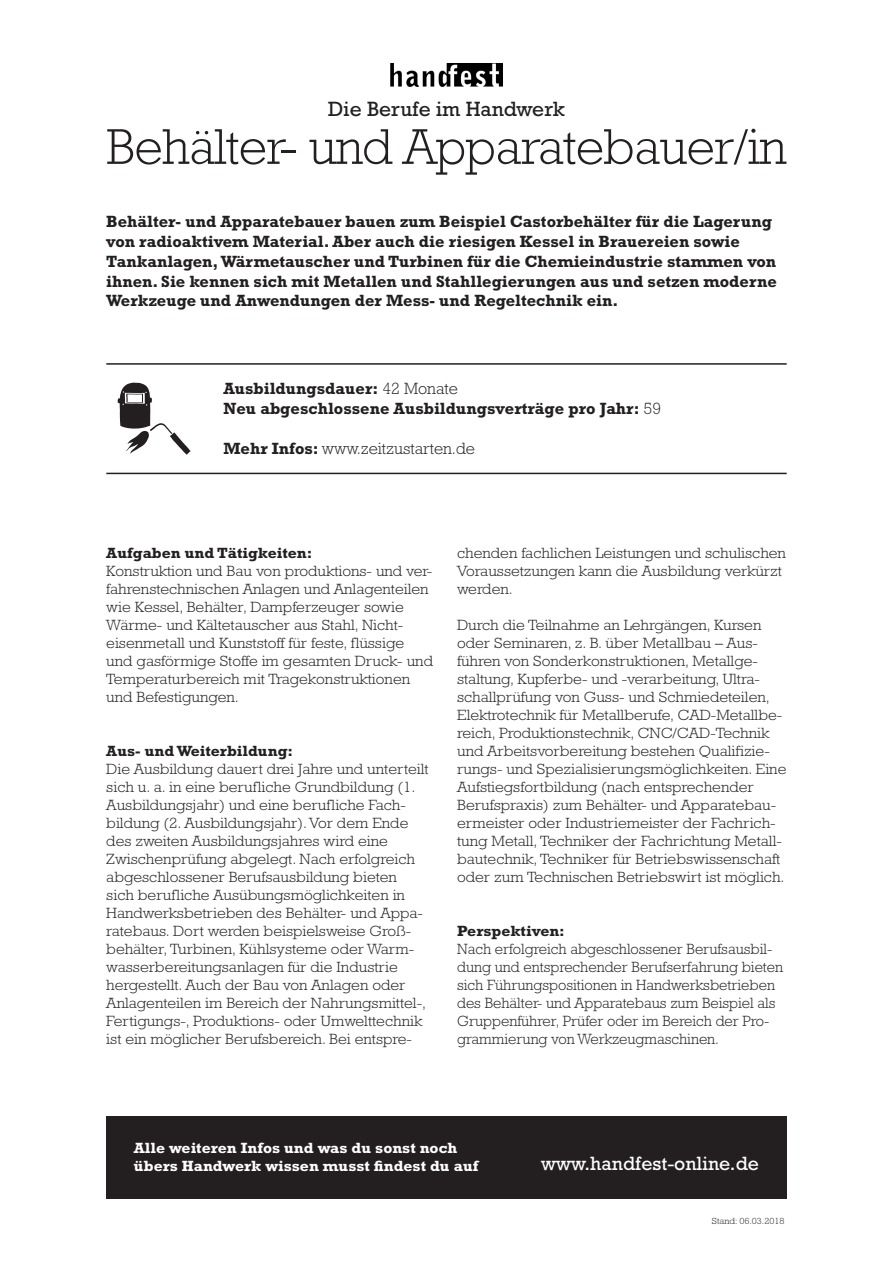
<style>
.page{position:relative;width:893px;height:1263px;background:#fff}
.page>*{position:absolute;margin:0;border:0;box-sizing:border-box;transform-origin:0 0}
.t1{font:300 51px "Rockwell Std";letter-spacing:-.01em;color:#231f20}
.t2{font:21px "Rockwell Std";color:#231f20}
.t3{font:19.5px "Rockwell Std";color:#fff}
.t4{font:700 16.5px/19.8px "Rockwell Std";color:#231f20}
.t5{font:300 16.5px "Rockwell Std";color:#231f20}
.t6{font:300 15px/18px "Rockwell Std";color:#231f20;scale:1.05 1}
.t7{font:300 15px/18px "Rockwell Std";color:#231f20}
.t8{font:700 15px/18px "Rockwell Std";color:#fff;scale:1.05 1}
.t9{font:700 15px "Rockwell Std";color:#231f20;scale:1.05 1}
.t10{font:300 9px "Rockwell Std";color:#231f20;scale:1.05 1}
.s1{font-weight:300}
.s2{font-weight:700}
</style>
<div class="page">
<img style="left:391px;top:64px;width:111px;height:23px">
<hr style="left:106px;top:363px;width:681px;height:2px;background:#231f20">
<hr style="left:106px;top:473px;width:681px;height:1px;background:#231f20">
<svg style="left:118px;top:383px;width:73px;height:72px"></svg>
<div style="left:106px;top:1116px;width:681px;height:82px;background:#231f20"></div>
<p class="t2" style="left:328px;top:97px;width:238px">Die Berufe im Handwerk</p>
<p class="t1" style="left:106px;top:118px;width:682px">Behälter- und Apparatebauer/in</p>
<p class="t4" style="left:106px;top:211px;width:672px">Behälter- und Apparatebauer bauen zum Beispiel Castorbehälter für die Lagerung von radioaktivem Material. Aber auch die riesigen Kessel in Brauereien sowie Tankanlagen, Wärmetauscher und Turbinen für die Chemieindustrie stammen von ihnen. Sie kennen sich mit Metallen und Stahllegierungen aus und setzen moderne Werkzeuge und Anwendungen der Mess- und Regeltechnik ein.</p>
<p class="t4" style="left:223px;top:378px;width:439px">Ausbildungsdauer: <span class="s1">42 Monate<br></span>Neu abgeschlossene Ausbildungsverträge pro Jahr: <span class="s1">59</span></p>
<p class="t5" style="left:223px;top:439px;width:253px"><span class="s2">Mehr Infos:</span> www.zeitzustarten.de</p>
<p class="t9" style="left:106px;top:544px;width:198px">Aufgaben und Tätigkeiten:</p>
<p class="t6" style="left:106px;top:562px;width:313px">Konstruktion und Bau von produktions- und ver&shy;fahrenstechnischen Anlagen und Anlagenteilen wie Kessel, Behälter, Dampferzeuger sowie Wärme- und Kältetauscher aus Stahl, Nicht&shy;eisenmetall und Kunststoff für feste, flüssige und gasförmige Stoffe im gesamten Druck- und Temperaturbereich mit Tragekonstruktionen und Befestigungen.</p>
<p class="t9" style="left:106px;top:742px;width:179px">Aus- und Weiterbildung:</p>
<p class="t6" style="left:106px;top:760px;width:309px">Die Ausbildung dauert drei Jahre und unterteilt sich u. a. in eine berufliche Grundbildung (1.<br>Ausbildungsjahr) und eine berufliche Fach&shy;bildung (2. Ausbildungsjahr). Vor dem Ende des zweiten Ausbildungsjahres wird eine Zwischenprüfung abgelegt. Nach erfolgreich abgeschlossener Berufsausbildung bieten<br>sich berufliche Ausübungsmöglichkeiten in Handwerksbetrieben des Behälter- und Appa&shy;ratebaus. Dort werden beispielsweise Groß&shy;behälter, Turbinen, Kühlsysteme oder Warm&shy;wasserbereitungsanlagen für die Industrie hergestellt. Auch der Bau von Anlagen oder Anlagenteilen im Bereich der Nahrungsmittel-, Fertigungs-, Produktions- oder Umwelttechnik ist ein möglicher Berufsbereich. Bei entspre-</p>
<p class="t6" style="left:457px;top:544px;width:315px">chenden fachlichen Leistungen und schulischen<br>Voraussetzungen kann die Ausbildung verkürzt werden.</p>
<p class="t6" style="left:457px;top:616px;width:315px">Durch die Teilnahme an Lehrgängen, Kursen oder Seminaren, z. B. über Metallbau – Aus&shy;führen von Sonderkonstruktionen, Metallge&shy;staltung, Kupferbe- und -verarbeitung, Ultra&shy;schallprüfung von Guss- und Schmiedeteilen, Elektrotechnik für Metallberufe, CAD-Metallbe&shy;reich, Produktionstechnik, CNC/CAD-Technik und Arbeitsvorbereitung bestehen Qualifizie&shy;rungs- und Spezialisierungsmöglichkeiten. Eine Aufstiegsfortbildung (nach entsprechender Berufspraxis) zum Behälter- und Apparatebau&shy;ermeister oder Industriemeister der Fachrich&shy;tung Metall, Techniker der Fachrichtung Metall&shy;bautechnik, Techniker für Betriebswissenschaft oder zum Technischen Betriebswirt ist möglich.</p>
<p class="t9" style="left:457px;top:922px;width:104px">Perspektiven:</p>
<p class="t7" style="left:457px;top:940px;width:327px">Nach erfolgreich abgeschlossener Berufsausbil&shy;dung und entsprechender Berufserfahrung bieten sich Führungspositionen in Handwerksbetrieben des Behälter- und Apparatebaus zum Beispiel als Gruppenführer, Prüfer oder im Bereich der Pro&shy;grammierung von Werkzeugmaschinen.</p>
<p class="t8" style="left:134px;top:1139px;width:330px">Alle weiteren Infos und was du sonst noch übers Handwerk wissen musst findest du auf</p>
<p class="t3" style="left:541px;top:1152px;width:219px">www.handfest-online.de</p>
<p class="t10" style="left:712px;top:1216px;width:71px">Stand: 06.03.2018</p>
</div>
